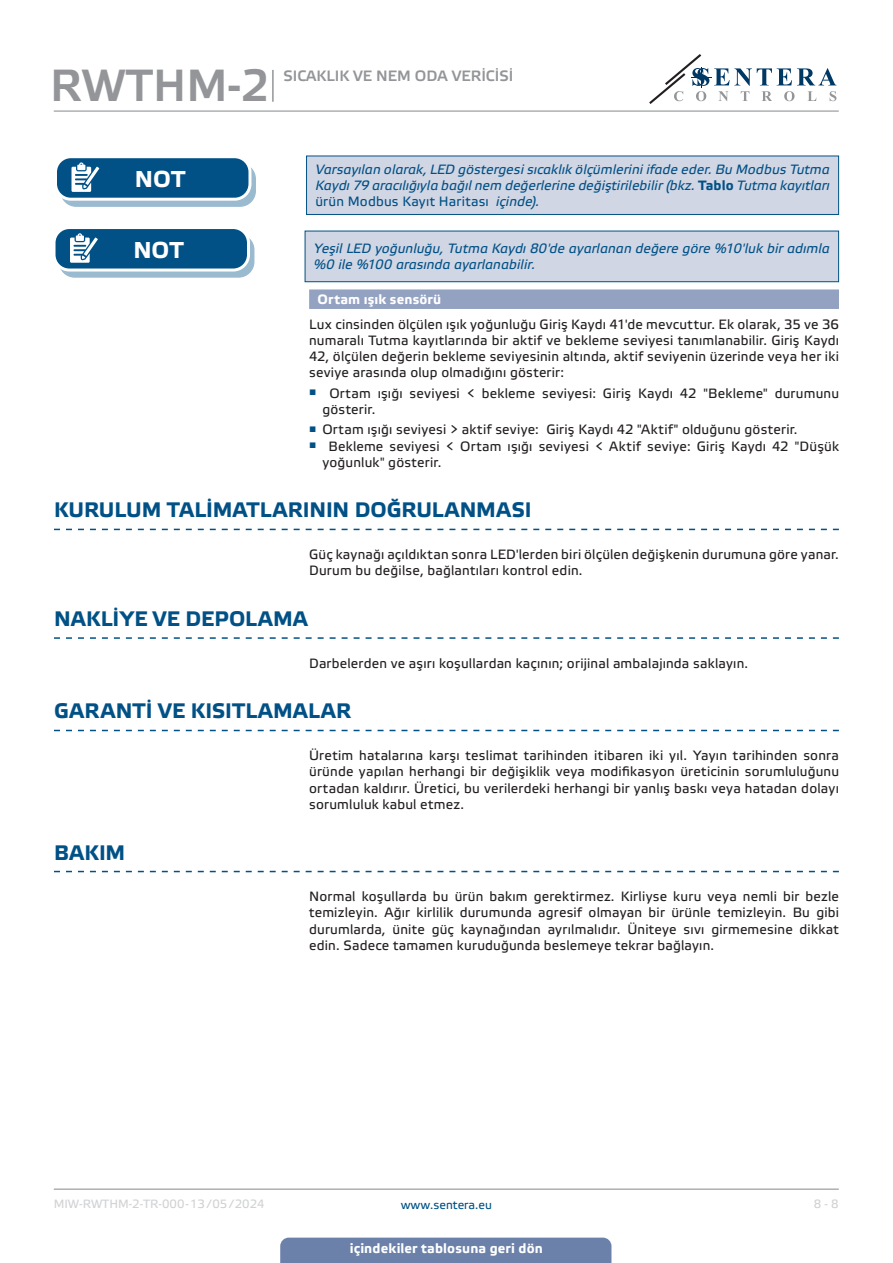
<style>
.page{position:relative;width:893px;height:1263px;background:#fff}
.page>*{position:absolute;margin:0;border:0;box-sizing:border-box;transform-origin:0 0}
.t1{font:45px "Etelka Medium Pro";color:#939598}
.t2{font:700 22.95px "Etelka Text Pro";letter-spacing:.005em;color:#fff}
.t3{font:700 21px "Etelka Text Pro";letter-spacing:.01em;color:#015186}
.t4{font:15px "Etelka Medium Pro";color:#939598}
.body{font:13.5px/16.2px "Etelka Text Pro";letter-spacing:.015em;color:#231f20;text-align:justify}
.attention{font:italic 13.5px/16.2px "Etelka Text Pro";letter-spacing:.01em;color:#015186;text-align:justify}
.Number-roman{font:700 13.5px "Etelka Text Pro";letter-spacing:.01em;color:#fff}
.t5{font:12px "Etelka Text Pro";color:#d1d2d4}
.t6{font:12px "Etelka Text Pro";color:#015186}
.s1{font-weight:700;font-style:normal}
.s2{font-style:normal}
</style>
<div class="page">
<hr style="left:54px;top:111px;width:785px;height:1px;background:#939598">
<hr style="left:54px;top:1188px;width:785px;height:2px;background:#939598">
<svg style="left:649px;top:54px;width:187px;height:50px"></svg>
<div style="left:280px;top:1237px;width:331px;height:26px;background:#6c81aa"></div>
<hr style="left:272px;top:70px;width:2px;height:32px;background:#939598">
<div style="left:309px;top:289px;width:530px;height:20px;background:#94a2c2"></div>
<svg style="left:54px;top:529px;width:785px;height:1px"></svg>
<div style="left:61px;top:164px;width:194px;height:42px;background:#9abacf;border-radius:15px"></div>
<div style="left:60px;top:163px;width:196px;height:44px;border:1px solid #015186;border-radius:15px"></div>
<div style="left:56px;top:157px;width:194px;height:42px;background:#015186;border-radius:15px"></div>
<div style="left:54px;top:155px;width:197px;height:46px;border:3px solid #fff;border-radius:15px"></div>
<svg style="left:71px;top:162px;width:34px;height:38px"></svg>
<div style="left:307px;top:156px;width:532px;height:58px;background:#d1d6e4"></div>
<div style="left:306px;top:156px;width:533px;height:59px;border:1px solid #015186"></div>
<svg style="left:59px;top:235px;width:195px;height:42px"></svg>
<div style="left:59px;top:234px;width:195px;height:44px;border:1px solid #015186;border-radius:15px"></div>
<div style="left:54px;top:228px;width:194px;height:42px;background:#015186;border-radius:15px"></div>
<div style="left:53px;top:226px;width:197px;height:45px;border:3px solid #fff;border-radius:15px"></div>
<svg style="left:70px;top:233px;width:33px;height:38px"></svg>
<div style="left:305px;top:231px;width:534px;height:51px;background:#d1d6e4"></div>
<div style="left:305px;top:231px;width:534px;height:51px;border:1px solid #015186"></div>
<svg style="left:54px;top:637px;width:785px;height:2px"></svg>
<svg style="left:54px;top:730px;width:785px;height:1px"></svg>
<svg style="left:54px;top:871px;width:785px;height:1px"></svg>
<h1 class="t1" style="left:50px;top:61px;width:221px">RWTHM-2</h1>
<p class="t4" style="left:283px;top:67px;width:231px">SICAKLIK VE NEM ODA VERICISI</p>
<p class="t2" style="left:135px;top:167px;width:52px">NOT</p>
<p class="attention" style="left:315px;top:162px;width:516px">Varsayılan olarak, LED göstergesi sıcaklık ölçümlerini ifade eder. Bu Modbus Tutma Kaydı 79 aracılığıyla bağıl nem değerlerine değiştirilebilir (bkz. <span class="s1">Tablo</span> Tutma kayıtları <span class="s2">ürün Modbus Kayıt Haritası</span> içinde).</p>
<p class="t2" style="left:133px;top:238px;width:52px">NOT</p>
<p class="attention" style="left:314px;top:241px;width:517px">Yeşil LED yoğunluğu, Tutma Kaydı 80'de ayarlanan değere göre %10'luk bir adımla %0 ile %100 arasında ayarlanabilir.</p>
<p class="Number-roman" style="left:318px;top:292px;width:125px">Ortam ışık sensörü</p>
<p class="body" style="left:309px;top:317px;width:531px">Lux cinsinden ölçülen ışık yoğunluğu Giriş Kaydı 41'de mevcuttur. Ek olarak, 35 ve 36 numaralı Tutma kayıtlarında bir aktif ve bekleme seviyesi tanımlanabilir. Giriş Kaydı 42, ölçülen değerin bekleme seviyesinin altında, aktif seviyenin üzerinde veya her iki seviye arasında olup olmadığını gösterir:</p>
<p class="body" style="left:322px;top:386px;width:518px;text-indent:-13px"><sup>■</sup> Ortam ışığı seviyesi &lt; bekleme seviyesi: Giriş Kaydı 42 "Bekleme" durumunu gösterir.</p>
<p class="body" style="left:309px;top:422px;width:490px"><sup>■</sup> Ortam ışığı seviyesi &gt; aktif seviye: Giriş Kaydı 42 "Aktif" olduğunu gösterir.</p>
<p class="body" style="left:322px;top:439px;width:518px;text-indent:-13px"><sup>■</sup> Bekleme seviyesi &lt; Ortam ışığı seviyesi &lt; Aktif seviye: Giriş Kaydı 42 "Düşük yoğunluk" gösterir.</p>
<p class="t3" style="left:54px;top:498px;width:479px">KURULUM TALİMATLARININ DOĞRULANMASI</p>
<p class="body" style="left:309px;top:547px;width:531px">Güç kaynağı açıldıktan sonra LED'lerden biri ölçülen değişkenin durumuna göre yanar.<br>Durum bu değilse, bağlantıları kontrol edin.</p>
<p class="t3" style="left:54px;top:607px;width:255px">NAKLİYE VE DEPOLAMA</p>
<p class="body" style="left:309px;top:656px;width:441px">Darbelerden ve aşırı koşullardan kaçının; orijinal ambalajında saklayın.</p>
<p class="t3" style="left:54px;top:700px;width:299px">GARANTİ VE KISITLAMALAR</p>
<p class="body" style="left:309px;top:748px;width:531px">Üretim hatalarına karşı teslimat tarihinden itibaren iki yıl. Yayın tarihinden sonra üründe yapılan herhangi bir değişiklik veya modifikasyon üreticinin sorumluluğunu ortadan kaldırır. Üretici, bu verilerdeki herhangi bir yanlış baskı veya hatadan dolayı sorumluluk kabul etmez.</p>
<p class="t3" style="left:54px;top:841px;width:73px">BAKIM</p>
<p class="body" style="left:309px;top:889px;width:531px">Normal koşullarda bu ürün bakım gerektirmez. Kirliyse kuru veya nemli bir bezle temizleyin. Ağır kirlilik durumunda agresif olmayan bir ürünle temizleyin. Bu gibi durumlarda, ünite güç kaynağından ayrılmalıdır. Üniteye sıvı girmemesine dikkat edin. Sadece tamamen kuruduğunda beslemeye tekrar bağlayın.</p>
<p class="t5" style="left:54px;top:1197px;width:212px">MIW-RWTHM-2-TR-000 - 13 / 05 / 2024</p>
<p class="t6" style="left:401px;top:1198px;width:93px">www.sentera.eu</p>
<p class="t5" style="left:814px;top:1197px;width:27px">8 - 8</p>
<p class="Number-roman" style="left:350px;top:1240px;width:195px">içindekiler tablosuna geri dön</p>
</div>
